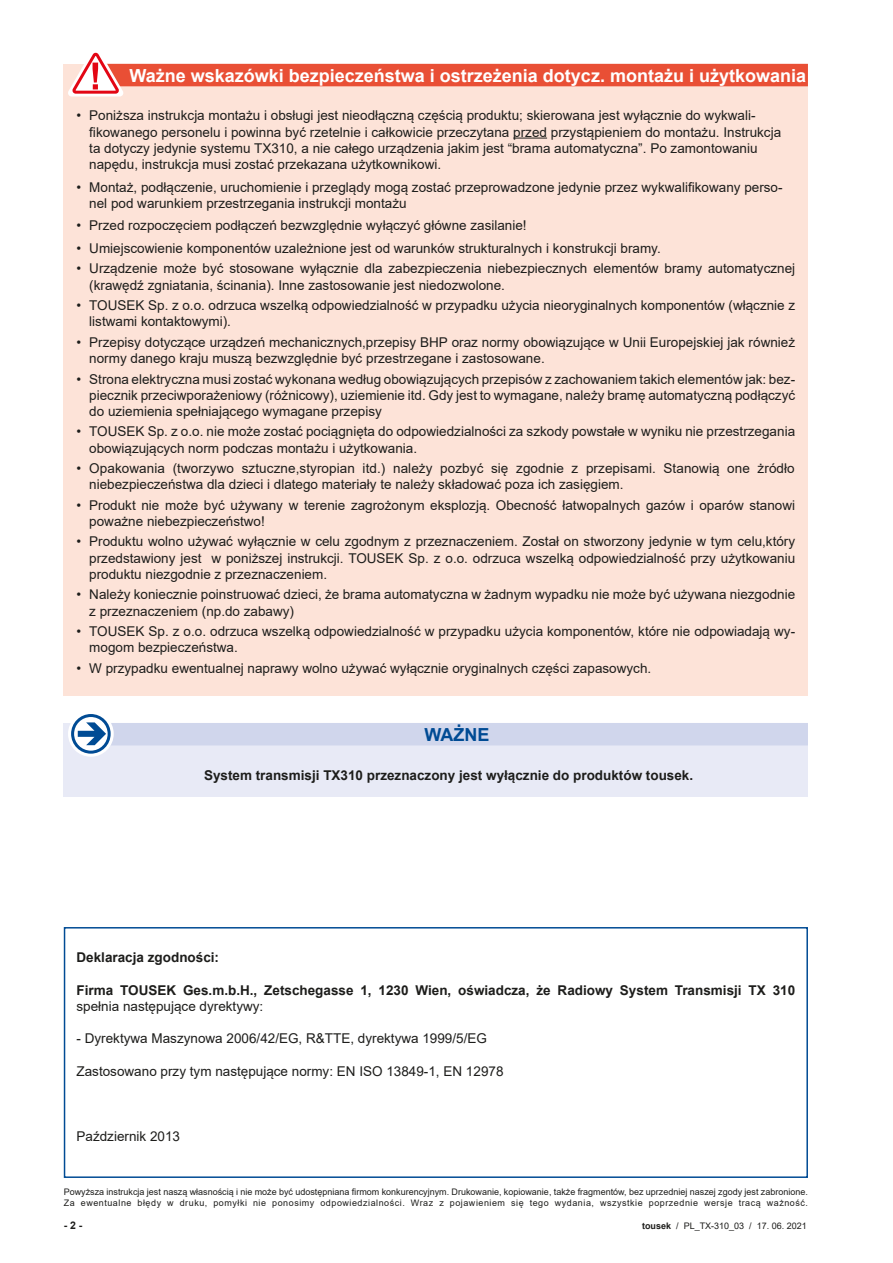
<style>
.page{position:relative;width:893px;height:1263px;background:#fff}
.page>*{position:absolute;margin:0;border:0;box-sizing:border-box;transform-origin:0 0}
.t1{font:700 18px "Arial";color:#fff}
.t2{font:700 18px "Arial";color:#004b94}
.t3{font:13.5px/16.2px "Arial";color:#1d1d1b}
.t4{font:700 13.5px "Arial";color:#1d1d1b}
.t5{font:700 10.5px "Arial";color:#1d1d1b}
.t6{font:9px/10.8px "Arial";color:#1d1d1b}
.s1{font-weight:700}
</style>
<div class="page">
<div style="left:64px;top:64px;width:744px;height:631px;background:#fde3d8"></div>
<div style="left:85px;top:64px;width:723px;height:22px;background:#e94f35"></div>
<hr style="left:513px;top:138px;width:34px;height:1px;background:#1d1d1b">
<svg style="left:68px;top:52px;width:58px;height:45px"></svg>
<div style="left:64px;top:927px;width:744px;height:251px;border:2px solid #004b94"></div>
<div style="left:64px;top:723px;width:744px;height:73px;background:#e8eaf6"></div>
<div style="left:85px;top:723px;width:723px;height:22px;background:#d0d6ec"></div>
<svg style="left:70px;top:712px;width:42px;height:43px"></svg>
<div style="left:68px;top:711px;width:46px;height:46px;border:3px solid #fff;border-radius:50%"></div>
<div style="left:71px;top:714px;width:40px;height:40px;border:3px solid #004b94;border-radius:50%"></div>
<svg style="left:78px;top:722px;width:28px;height:23px"></svg>
<h1 class="t1" style="left:129px;top:63px;width:678px">Ważne wskazówki bezpieczeństwa i ostrzeżenia dotycz. montażu i użytkowania</h1>
<p class="t3" style="left:89px;top:107px;width:693px;text-indent:-13px">• Poniższa instrukcja montażu i obsługi jest nieodłączną częścią produktu; skierowana jest wyłącznie do wykwali&shy;fikowanego personelu i powinna być rzetelnie i całkowicie przeczytana przed przystąpieniem do montażu. Instrukcja ta dotyczy jedynie systemu TX310, a nie całego urządzenia jakim jest “brama automatyczna”. Po zamontowaniu napędu, instrukcja musi zostać przekazana użytkownikowi.</p>
<p class="t3" style="left:89px;top:179px;width:695px;text-indent:-13px">• Montaż, podłączenie, uruchomienie i przeglądy mogą zostać przeprowadzone jedynie przez wykwalifikowany perso&shy;nel pod warunkiem przestrzegania instrukcji montażu</p>
<p class="t3" style="left:77px;top:217px;width:452px">• Przed rozpoczęciem podłączeń bezwzględnie wyłączyć główne zasilanie!</p>
<p class="t3" style="left:77px;top:240px;width:586px">• Umiejscowienie komponentów uzależnione jest od warunków strukturalnych i konstrukcji bramy.</p>
<p class="t3" style="left:89px;top:260px;width:707px;text-indent:-13px">• Urządzenie może być stosowane wyłącznie dla zabezpieczenia niebezpiecznych elementów bramy automatycznej (krawędź zgniatania, ścinania). Inne zastosowanie jest niedozwolone.</p>
<p class="t3" style="left:89px;top:297px;width:707px;text-indent:-13px">• TOUSEK Sp. z o.o. odrzuca wszelką odpowiedzialność w przypadku użycia nieoryginalnych komponentów (włącznie z listwami kontaktowymi).</p>
<p class="t3" style="left:89px;top:334px;width:707px;text-indent:-13px">• Przepisy dotyczące urządzeń mechanicznych,przepisy BHP oraz normy obowiązujące w Unii Europejskiej jak również normy danego kraju muszą bezwzględnie być przestrzegane i zastosowane.</p>
<p class="t3" style="left:89px;top:371px;width:707px;text-align:justify;text-indent:-13px">• Strona elektryczna musi zostać wykonana według obowiązujących przepisów z zachowaniem takich elementów jak: bez&shy;piecznik przeciwporażeniowy (różnicowy), uziemienie itd. Gdy jest to wymagane, należy bramę automatyczną podłączyć do uziemienia spełniającego wymagane przepisy</p>
<p class="t3" style="left:89px;top:423px;width:707px;text-indent:-13px">• TOUSEK Sp. z o.o. nie może zostać pociągnięta do odpowiedzialności za szkody powstałe w wyniku nie przestrzegania obowiązujących norm podczas montażu i użytkowania.</p>
<p class="t3" style="left:89px;top:460px;width:707px;text-indent:-13px">• Opakowania (tworzywo sztuczne,styropian itd.) należy pozbyć się zgodnie z przepisami. Stanowią one żródło niebezpieczeństwa dla dzieci i dlatego materiały te należy składować poza ich zasięgiem.</p>
<p class="t3" style="left:89px;top:497px;width:707px;text-indent:-13px">• Produkt nie może być używany w terenie zagrożonym eksplozją. Obecność łatwopalnych gazów i oparów stanowi poważne niebezpieczeństwo!</p>
<p class="t3" style="left:89px;top:533px;width:707px;text-align:justify;text-indent:-13px">• Produktu wolno używać wyłącznie w celu zgodnym z przeznaczeniem. Został on stworzony jedynie w tym celu,który przedstawiony jest w poniższej instrukcji. TOUSEK Sp. z o.o. odrzuca wszelką odpowiedzialność przy użytkowaniu produktu niezgodnie z przeznaczeniem.</p>
<p class="t3" style="left:89px;top:586px;width:707px;text-indent:-13px">• Należy koniecznie poinstruować dzieci, że brama automatyczna w żadnym wypadku nie może być używana niezgodnie z przeznaczeniem (np.do zabawy)</p>
<p class="t3" style="left:89px;top:623px;width:707px;text-indent:-13px">• TOUSEK Sp. z o.o. odrzuca wszelką odpowiedzialność w przypadku użycia komponentów, które nie odpowiadają wy&shy;mogom bezpieczeństwa.</p>
<p class="t3" style="left:77px;top:660px;width:576px">• W przypadku ewentualnej naprawy wolno używać wyłącznie oryginalnych części zapasowych.</p>
<h1 class="t2" style="left:425px;top:722px;width:66px">WAŻNE</h1>
<p class="t4" style="left:204px;top:765px;width:491px">System transmisji TX310 przeznaczony jest wyłącznie do produktów tousek.</p>
<p class="t4" style="left:77px;top:948px;width:144px">Deklaracja zgodności:</p>
<p class="t4" style="left:77px;top:980px;width:720px">Firma TOUSEK Ges.m.b.H., Zetschegasse 1, 1230 Wien, oświadcza, że Radiowy System Transmisji TX 310</p>
<p class="t3" style="left:77px;top:998px;width:188px">spełnia następujące dyrektywy:</p>
<p class="t3" style="left:77px;top:1030px;width:412px">- Dyrektywa Maszynowa 2006/42/EG, R&amp;TTE, dyrektywa 1999/5/EG</p>
<p class="t3" style="left:77px;top:1063px;width:428px">Zastosowano przy tym następujące normy: EN ISO 13849-1, EN 12978</p>
<p class="t3" style="left:77px;top:1128px;width:105px">Październik 2013</p>
<p class="t6" style="left:64px;top:1187px;width:746px">Powyższa instrukcja jest naszą własnością i nie może być udostępniana firmom konkurencyjnym. Drukowanie, kopiowanie, także fragmentów, bez uprzedniej naszej zgody jest zabronione.<br>Za ewentualne błędy w druku, pomyłki nie ponosimy odpowiedzialności. Wraz z pojawieniem się tego wydania, wszystkie poprzednie wersje tracą ważność.</p>
<p class="t5" style="left:64px;top:1218px;width:20px">- 2 -</p>
<p class="t6" style="left:642px;top:1220px;width:166px"><span class="s1">tousek</span> / PL_TX-310_03 / 17. 06. 2021</p>
</div>
